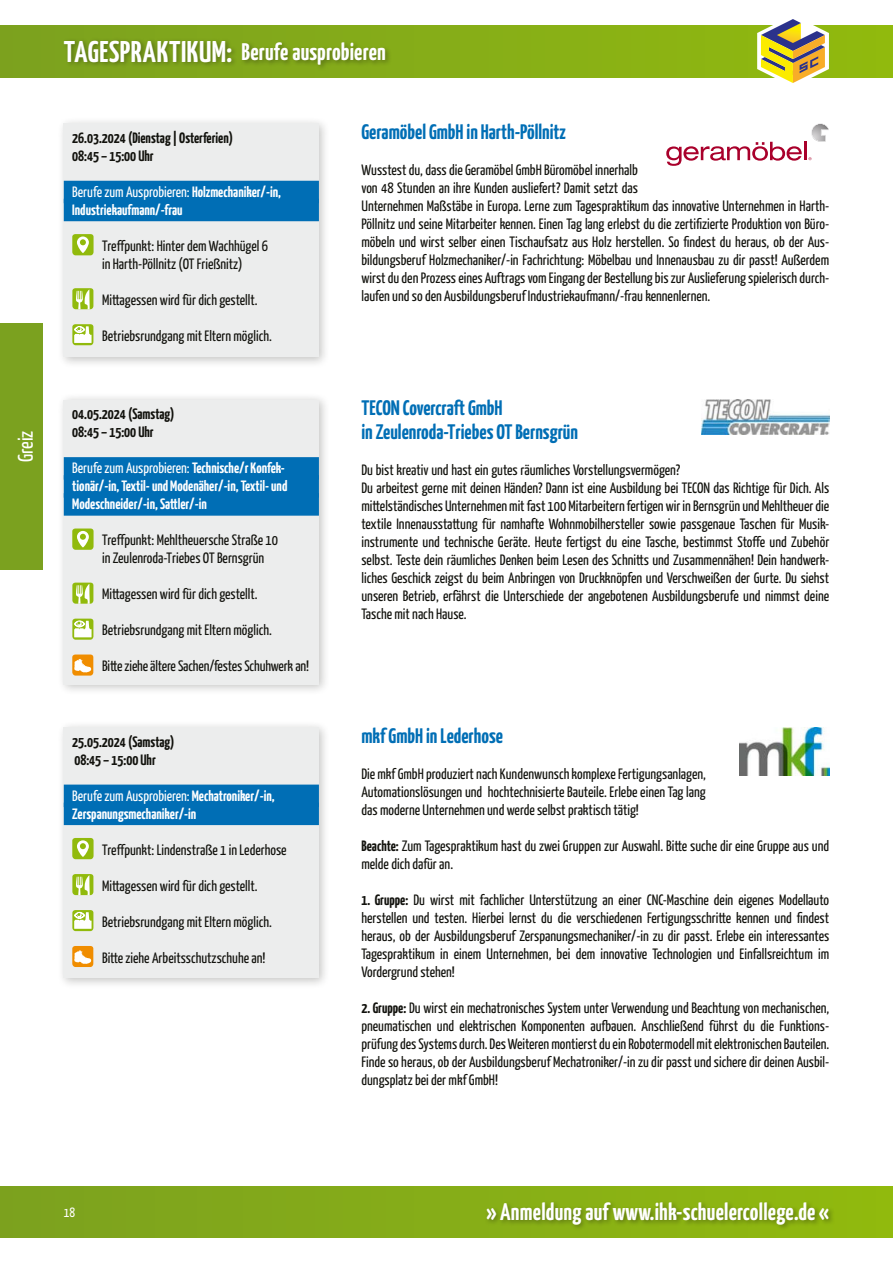
<style>
.page{position:relative;width:893px;height:1263px;background:#fff}
.page>*{position:absolute;margin:0;border:0;box-sizing:border-box;transform-origin:0 0}
.t1{font:700 24px "Yanone Kaffeesatz";letter-spacing:.01em;color:#fff}
.t2{font:700 21px/24px "Yanone Kaffeesatz";color:#006eb5}
.t3{font:21px "Yanone Kaffeesatz";color:#fff}
.t4{font:15px/18px "Yanone Kaffeesatz";color:#12120d}
.t5{font:700 15px/18px "Yanone Kaffeesatz";color:#fff}
.t6{font:700 15px/18px "Yanone Kaffeesatz";color:#12120d}
.t7{font:13.5px "Yanone Kaffeesatz";color:#fff}
.s1{font-size:30px}
.s2{font-weight:400}
.s3{font-weight:700}
</style>
<div class="page">
<div style="left:0;top:1186px;width:893px;height:51px;background:linear-gradient(to right,#7ca120,#91ba0e)"></div>
<div style="left:0;top:25px;width:893px;height:52px;background:linear-gradient(to right,#7ca11f,#91ba0f)"></div>
<div style="left:62px;top:38px;width:330px;height:34px;background:#12120d;opacity:.35"></div>
<div style="left:485px;top:1200px;width:350px;height:31px;background:#12120d;opacity:.35"></div>
<svg style="left:757px;top:19px;width:72px;height:64px"></svg>
<div style="left:0;top:323px;width:43px;height:247px;background:#7ba11f"></div>
<div style="left:57px;top:720px;width:273px;height:269px;background:#12120d;opacity:.25"></div>
<div style="left:64px;top:727px;width:255px;height:251px;background:#eceded"></div>
<div style="left:64px;top:784px;width:255px;height:23px;background:#006eb5"></div>
<div style="left:64px;top:802px;width:255px;height:23px;background:#006eb5"></div>
<div style="left:72px;top:838px;width:22px;height:21px;background:#91ba0c;border-radius:3px"></div>
<svg style="left:77px;top:840px;width:12px;height:17px"></svg>
<div style="left:72px;top:874px;width:21px;height:21px;background:#91ba0c;border-radius:3px"></div>
<svg style="left:76px;top:875px;width:14px;height:20px"></svg>
<div style="left:72px;top:910px;width:21px;height:21px;background:#91ba0c;border-radius:3px"></div>
<svg style="left:74px;top:912px;width:18px;height:17px"></svg>
<div style="left:72px;top:946px;width:21px;height:21px;background:#f08d00;border-radius:3px"></div>
<svg style="left:74px;top:950px;width:17px;height:14px"></svg>
<img style="left:740px;top:727px;width:89px;height:48px">
<div style="left:57px;top:116px;width:273px;height:253px;background:#12120d;opacity:.25"></div>
<div style="left:64px;top:123px;width:255px;height:234px;background:#eceded"></div>
<div style="left:64px;top:181px;width:255px;height:22px;background:#006eb5"></div>
<div style="left:64px;top:199px;width:255px;height:22px;background:#006eb5"></div>
<div style="left:72px;top:234px;width:22px;height:21px;background:#91ba0c;border-radius:3px"></div>
<svg style="left:77px;top:236px;width:12px;height:17px"></svg>
<div style="left:72px;top:288px;width:21px;height:21px;background:#91ba0c;border-radius:3px"></div>
<svg style="left:76px;top:289px;width:14px;height:20px"></svg>
<div style="left:72px;top:324px;width:21px;height:21px;background:#91ba0c;border-radius:3px"></div>
<svg style="left:74px;top:326px;width:18px;height:17px"></svg>
<svg style="left:666px;top:123px;width:163px;height:43px"></svg>
<div style="left:57px;top:393px;width:273px;height:303px;background:#12120d;opacity:.25"></div>
<div style="left:64px;top:400px;width:255px;height:285px;background:#eceded"></div>
<div style="left:64px;top:457px;width:255px;height:23px;background:#006eb5"></div>
<div style="left:64px;top:475px;width:255px;height:23px;background:#006eb5"></div>
<div style="left:64px;top:493px;width:255px;height:23px;background:#006eb5"></div>
<div style="left:72px;top:528px;width:22px;height:22px;background:#91ba0c;border-radius:3px"></div>
<svg style="left:77px;top:531px;width:12px;height:16px"></svg>
<div style="left:72px;top:583px;width:21px;height:21px;background:#91ba0c;border-radius:3px"></div>
<svg style="left:76px;top:584px;width:14px;height:20px"></svg>
<svg style="left:72px;top:619px;width:21px;height:21px"></svg>
<svg style="left:74px;top:621px;width:18px;height:16px"></svg>
<div style="left:72px;top:654px;width:21px;height:22px;background:#f08d00;border-radius:3px"></div>
<svg style="left:74px;top:659px;width:17px;height:13px"></svg>
<img style="left:702px;top:400px;width:127px;height:35px">
<h2 class="t3" style="left:14px;top:462px;width:33px;rotate:-90deg">Greiz</h2>
<h1 class="t1" style="left:64px;top:39px;width:323px"><span class="s1">TAGESprAKTiKum:</span> Berufe ausprobieren</h1>
<p class="t6" style="left:72px;top:129px;width:162px">26.03.2024 (dienstag | osterferien)<br>08:45 – 15:00 uhr</p>
<p class="t5" style="left:72px;top:183px;width:210px"><span class="s2">Berufe zum Ausprobieren:</span> Holzmechaniker/-in, industriekaufmann/-frau</p>
<p class="t4" style="left:102px;top:237px;width:167px">Treffpunkt: Hinter dem Wachhügel 6 in Harth-Pöllnitz (OT Frießnitz)</p>
<p class="t4" style="left:102px;top:291px;width:157px">Mittagessen wird für dich gestellt .</p>
<p class="t4" style="left:102px;top:327px;width:171px">Betriebsrundgang mit Eltern möglich .</p>
<p class="t6" style="left:72px;top:405px;width:104px">04.05.2024 (Samstag)<br>08:45 – 15:00 uhr</p>
<p class="t5" style="left:72px;top:459px;width:217px"><span class="s2">Berufe zum Ausprobieren:</span> Technische/r Konfek&shy;tionär/-in, Textil- und modenäher/-in, Textil- und modeschneider/-in, Sattler/-in</p>
<p class="t4" style="left:102px;top:531px;width:177px">Treffpunkt: Mehltheuersche Straße 10 in Zeulenroda-Triebes OT Bernsgrün</p>
<p class="t4" style="left:102px;top:585px;width:157px">Mittagessen wird für dich gestellt .</p>
<p class="t4" style="left:102px;top:621px;width:171px">Betriebsrundgang mit Eltern möglich .</p>
<p class="t4" style="left:102px;top:657px;width:208px">Bitte ziehe ältere Sachen/festes Schuhwerk an!</p>
<p class="t6" style="left:72px;top:732px;width:104px">25.05.2024 (Samstag)<br>08:45 – 15:00 uhr</p>
<p class="t5" style="left:72px;top:786px;width:204px"><span class="s2">Berufe zum Ausprobieren:</span> mechatroniker/-in,<br>Zerspanungsmechaniker/-in</p>
<p class="t4" style="left:102px;top:840px;width:186px">Treffpunkt: Lindenstraße 1 in Lederhose</p>
<p class="t4" style="left:102px;top:876px;width:157px">Mittagessen wird für dich gestellt .</p>
<p class="t4" style="left:102px;top:912px;width:171px">Betriebsrundgang mit Eltern möglich .</p>
<p class="t4" style="left:102px;top:948px;width:165px">Bitte ziehe Arbeitsschutzschuhe an!</p>
<h2 class="t2" style="left:361px;top:120px;width:206px">Geramöbel GmbH in Harth-pöllnitz</h2>
<p class="t4" style="left:361px;top:161px;width:469px">Wusstest du, dass die Geramöbel GmbH Büromöbel innerhalb<br>von 48 Stunden an ihre Kunden ausliefert? Damit setzt das<br>Unternehmen Maßstäbe in Europa . Lerne zum Tagespraktikum das innovative Unternehmen in Harth-Pöllnitz und seine Mitarbeiter kennen . Einen Tag lang erlebst du die zertifizierte Produktion von Büro&shy;möbeln und wirst selber einen Tischaufsatz aus Holz herstellen . So findest du heraus, ob der Aus&shy;bildungsberuf Holzmechaniker/-in Fachrichtung: Möbelbau und Innenausbau zu dir passt! Außerdem wirst du den Prozess eines Auftrags vom Eingang der Bestellung bis zur Auslieferung spielerisch durch&shy;laufen und so den Ausbildungsberuf Industriekaufmann/-frau kennenlernen .</p>
<h2 class="t2" style="left:361px;top:396px;width:218px">TEcon covercraft GmbH<br>in Zeulenroda-Triebes oT Bernsgrün</h2>
<p class="t4" style="left:361px;top:461px;width:469px">Du bist kreativ und hast ein gutes räumliches Vorstellungsvermögen?<br>Du arbeitest gerne mit deinen Händen? Dann ist eine Ausbildung bei TECON das Richtige für Dich . Als mittelständisches Unternehmen mit fast 100 Mitarbeitern fertigen wir in Bernsgrün und Mehltheuer die textile Innenausstattung für namhafte Wohnmobilhersteller sowie passgenaue Taschen für Musik&shy;instrumente und technische Geräte . Heute fertigst du eine Tasche, bestimmst Stoffe und Zubehör selbst . Teste dein räumliches Denken beim Lesen des Schnitts und Zusammennähen! Dein handwerk&shy;liches Geschick zeigst du beim Anbringen von Druckknöpfen und Verschweißen der Gurte . Du siehst unseren Betrieb, erfährst die Unterschiede der angebotenen Ausbildungsberufe und nimmst deine Tasche mit nach Hause .</p>
<h2 class="t2" style="left:361px;top:723px;width:143px">mkf GmbH in Lederhose</h2>
<p class="t4" style="left:361px;top:764px;width:346px;text-align:justify">Die mkf GmbH produziert nach Kundenwunsch komplexe Fertigungsanlagen, Automationslösungen und hochtechnisierte Bauteile . Erlebe einen Tag lang das moderne Unternehmen und werde selbst praktisch tätig!</p>
<p class="t4" style="left:361px;top:836px;width:469px"><span class="s3">Beachte:</span> Zum Tagespraktikum hast du zwei Gruppen zur Auswahl . Bitte suche dir eine Gruppe aus und melde dich dafür an .</p>
<p class="t4" style="left:361px;top:890px;width:469px;text-align:justify"><span class="s3">1. Gruppe:</span> Du wirst mit fachlicher Unterstützung an einer CNC-Maschine dein eigenes Modellauto herstellen und testen . Hierbei lernst du die verschiedenen Fertigungsschritte kennen und findest heraus, ob der Ausbildungsberuf Zerspanungsmechaniker/-in zu dir passt . Erlebe ein interessantes Tagespraktikum in einem Unternehmen, bei dem innovative Technologien und Einfallsreichtum im Vordergrund stehen!</p>
<p class="t4" style="left:361px;top:998px;width:469px;text-align:justify"><span class="s3">2. Gruppe:</span> Du wirst ein mechatronisches System unter Verwendung und Beachtung von mechanischen, pneumatischen und elektrischen Komponenten aufbauen . Anschließend führst du die Funktions&shy;prüfung des Systems durch . Des Weiteren montierst du ein Robotermodell mit elektronischen Bauteilen .<br>Finde so heraus, ob der Ausbildungsberuf Mechatroniker/-in zu dir passt und sichere dir deinen Ausbil&shy;dungsplatz bei der mkf GmbH!</p>
<p class="t7" style="left:64px;top:1205px;width:13px">18</p>
<h1 class="t1" style="left:486px;top:1199px;width:344px">» Anmeldung auf www.ihk-schuelercollege.de «</h1>
</div>
